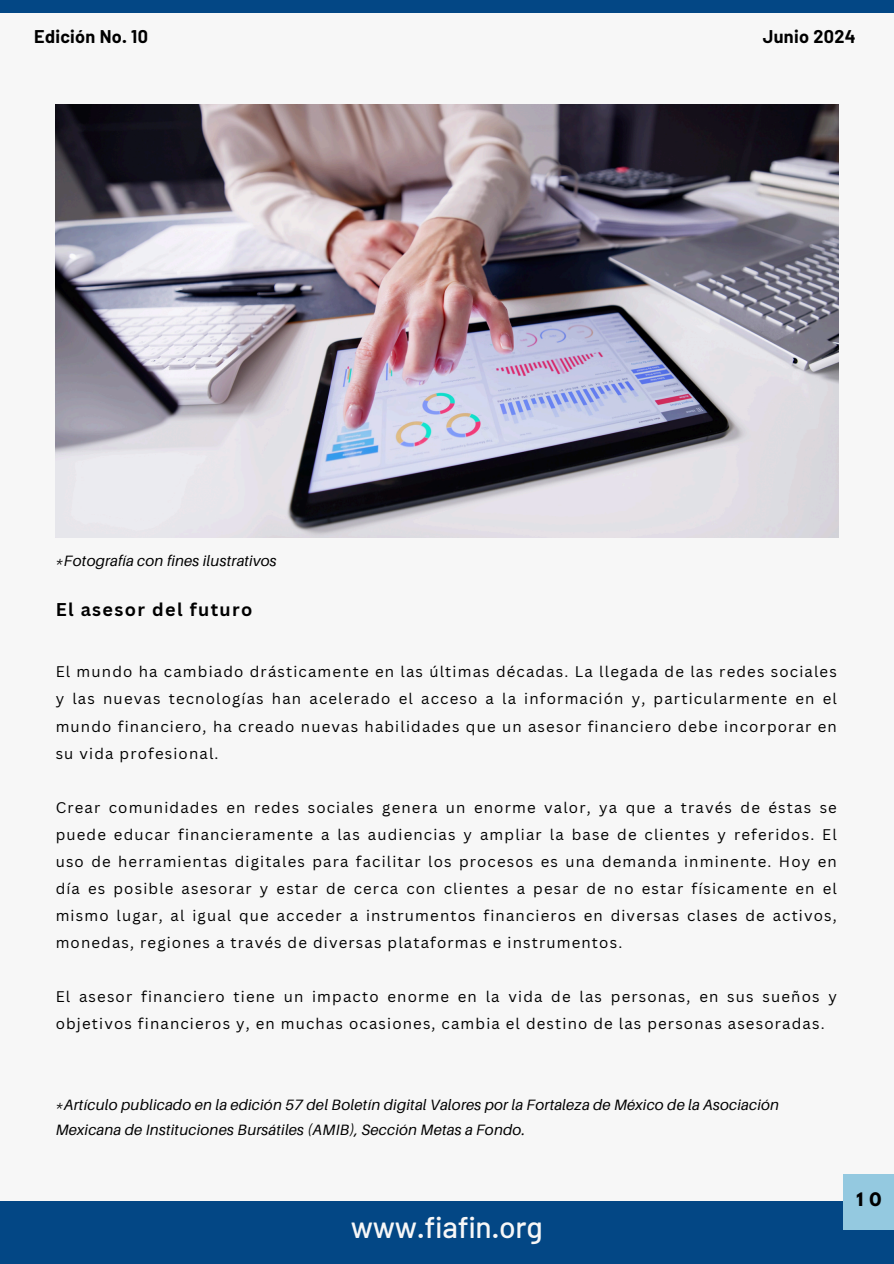
<style>
.page{position:relative;width:894px;height:1264px;background:#fff}
.page>*{position:absolute;margin:0;border:0;box-sizing:border-box;transform-origin:0 0}
.t1{font:500 30px "Barlow";letter-spacing:-.01em;color:#f7f7f7}
.t2{font:700 18px "Barlow";letter-spacing:.015em;color:#000}
.t3{font:700 18px "Canva Sans";letter-spacing:.075em;color:#000}
.t4{font:700 16.5px "League Spartan";color:#000}
.t5{font:15px/27px "Canva Sans";letter-spacing:.075em;color:#000;text-align:justify}
.t6{font:italic 15px/24.8px "Aileron";letter-spacing:.015em;color:#000}
</style>
<div class="page">
<div style="left:0;top:0;width:893px;height:1263px;background:#f7f7f7"></div>
<div style="left:0;top:1200px;width:893px;height:63px;background:#034785"></div>
<div style="left:0;top:0;width:893px;height:12px;background:#034785"></div>
<div style="left:842px;top:1174px;width:51px;height:55px;background:#94c9e0"></div>
<img style="left:56px;top:104px;width:782px;height:433px">
<p class="t2" style="left:34px;top:25px;width:115px">Edición No. 10</p>
<p class="t2" style="left:762px;top:25px;width:94px">Junio 2024</p>
<p class="t6" style="left:56px;top:547px;width:222px">*Fotografía con fines ilustrativos</p>
<p class="t3" style="left:56px;top:596px;width:198px">El asesor del futuro</p>
<p class="t5" style="left:56px;top:658px;width:782px">El mundo ha cambiado drásticamente en las últimas décadas. La llegada de las redes sociales y las nuevas tecnologías han acelerado el acceso a la información y, particularmente en el mundo financiero, ha creado nuevas habilidades que un asesor financiero debe incorporar en su vida profesional.</p>
<h2 class="t5" style="left:56px;top:793px;width:782px">Crear comunidades en redes sociales genera un enorme valor, ya que a través de éstas se puede educar financieramente a las audiencias y ampliar la base de clientes y referidos. El uso de herramientas digitales para facilitar los procesos es una demanda inminente. Hoy en día es posible asesorar y estar de cerca con clientes a pesar de no estar físicamente en el mismo lugar, al igual que acceder a instrumentos financieros en diversas clases de activos, monedas, regiones a través de diversas plataformas e instrumentos.</h2>
<p class="t5" style="left:56px;top:982px;width:782px">El asesor financiero tiene un impacto enorme en la vida de las personas, en sus sueños y objetivos financieros y, en muchas ocasiones, cambia el destino de las personas asesoradas.</p>
<h1 class="t6" style="left:56px;top:1092px;width:724px">*Artículo publicado en la edición 57 del Boletín digital Valores por la Fortaleza de México de la Asociación<br>Mexicana de Instituciones Bursátiles (AMIB), Sección Metas a Fondo.</h1>
<h2 class="t1" style="left:351px;top:1207px;width:193px">www.fiafin.org</h2>
<h2 class="t4" style="left:856px;top:1190px;width:27px">1 0</h2>
</div>
